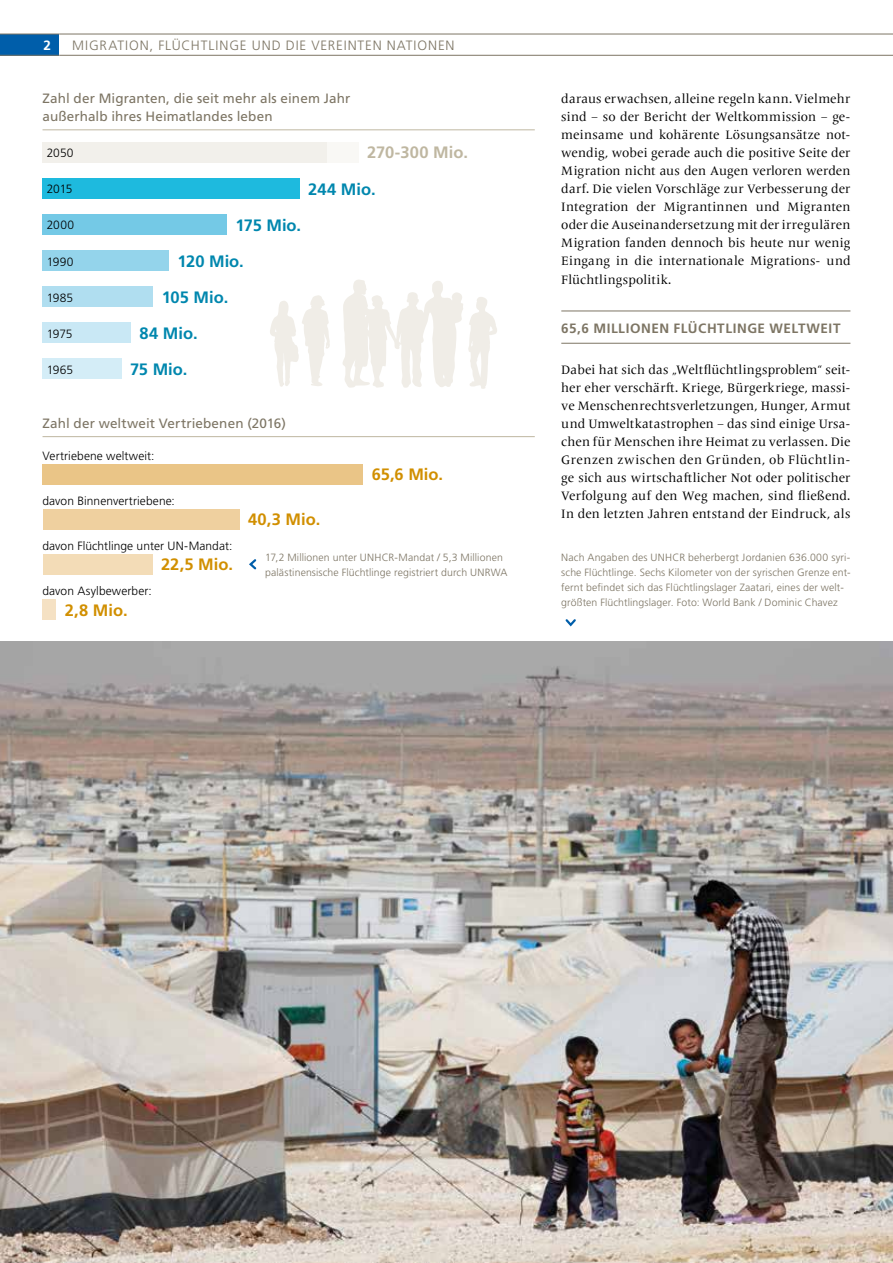
<style>
.page{position:relative;width:893px;height:1263px;background:#fff}
.page>*{position:absolute;margin:0;border:0;box-sizing:border-box;transform-origin:0 0}
.t1{font:700 16.5px "Frutiger LT Std";color:#0087ae}
.t2{font:700 16.5px "Frutiger LT Std";color:#d18f00}
.t3{font:700 16.5px "Frutiger LT Std";color:#bfb7a1}
.t4{font:13.5px/18px "Frutiger LT Std";letter-spacing:.005em;color:#7d7564}
.t5{font:300 13.5px "Frutiger LT Std";letter-spacing:.07em;color:#7d7564}
.t6{font:700 13.5px "Frutiger LT Std";letter-spacing:.04em;color:#7d7564}
.t7{font:700 13.5px "Frutiger LT Std";color:#fff}
.t8{font:12.75px/18px "Frutiger Serif LT Pro";letter-spacing:.015em;color:#000;text-align:justify}
.t9{font:300 12px "Frutiger LT Std";letter-spacing:.005em;color:#000}
.t10{font:300 10.5px/15px "Frutiger LT Std";letter-spacing:.01em;color:#7d7564}
</style>
<div class="page">
<div style="left:0;top:34px;width:60px;height:21px;background:#005eaa"></div>
<hr style="left:0;top:34px;width:60px;height:1px;background:#7d7564">
<hr style="left:60px;top:34px;width:833px;height:1px;background:#7d7564">
<hr style="left:0;top:55px;width:60px;height:1px;background:#7d7564">
<hr style="left:60px;top:55px;width:833px;height:1px;background:#7d7564">
<img style="left:0;top:642px;width:893px;height:621px">
<svg style="left:565px;top:619px;width:11px;height:8px"></svg>
<hr style="left:561px;top:311px;width:289px;height:1px;background:#7d7564">
<hr style="left:561px;top:343px;width:289px;height:1px;background:#7d7564">
<hr style="left:43px;top:130px;width:492px;height:1px;background:#bfb7a1">
<svg style="left:342px;top:279px;width:155px;height:110px"></svg>
<div style="left:43px;top:142px;width:316px;height:20px;background:#f9f8f5"></div>
<div style="left:43px;top:142px;width:284px;height:20px;background:#f2f0eb"></div>
<div style="left:43px;top:287px;width:110px;height:20px;background:#b0def0"></div>
<div style="left:43px;top:178px;width:257px;height:20px;background:#1ebade"></div>
<div style="left:43px;top:214px;width:184px;height:20px;background:#74c9e6"></div>
<div style="left:43px;top:250px;width:126px;height:20px;background:#94d4eb"></div>
<div style="left:43px;top:323px;width:88px;height:20px;background:#c9e8f5"></div>
<div style="left:43px;top:359px;width:79px;height:20px;background:#d4edf7"></div>
<hr style="left:43px;top:436px;width:492px;height:1px;background:#bfb7a1">
<div style="left:43px;top:599px;width:13px;height:20px;background:#f5e1c3"></div>
<div style="left:43px;top:464px;width:320px;height:20px;background:#eac587"></div>
<div style="left:43px;top:554px;width:109px;height:20px;background:#f3dcb7"></div>
<div style="left:43px;top:509px;width:196px;height:20px;background:#efd09f"></div>
<svg style="left:270px;top:295px;width:60px;height:92px"></svg>
<svg style="left:249px;top:559px;width:8px;height:11px"></svg>
<p class="t7" style="left:44px;top:37px;width:9px">2</p>
<p class="t5" style="left:72px;top:37px;width:21px">Migrati</p>
<p class="t5" style="left:129px;top:37px;width:62px">on, Flücht</p>
<p class="t5" style="left:209px;top:37px;width:16px">linge</p>
<p class="t5" style="left:252px;top:37px;width:10px">und</p>
<p class="t5" style="left:286px;top:37px;width:8px">die</p>
<p class="t5" style="left:311px;top:37px;width:18px">Vereinten</p>
<p class="t5" style="left:387px;top:37px;width:51px">Nationen</p>
<p class="t4" style="left:43px;top:89px;width:309px">Zahl der Migranten, die seit mehr als einem Jahr außerhalb ihres Heimatlandes leben</p>
<p class="t9" style="left:47px;top:146px;width:28px">2050</p>
<p class="t3" style="left:367px;top:143px;width:102px">270-300 Mio.</p>
<p class="t9" style="left:47px;top:182px;width:27px">2015</p>
<p class="t9" style="left:47px;top:218px;width:29px">2000</p>
<p class="t9" style="left:47px;top:255px;width:28px">1990</p>
<p class="t9" style="left:47px;top:291px;width:28px">1985</p>
<p class="t1" style="left:308px;top:179px;width:69px">244 Mio.</p>
<p class="t1" style="left:235px;top:215px;width:67px">175 Mio.</p>
<p class="t1" style="left:177px;top:251px;width:68px">120 Mio.</p>
<p class="t1" style="left:162px;top:287px;width:68px">105 Mio.</p>
<p class="t1" style="left:140px;top:323px;width:60px">84 Mio.</p>
<p class="t9" style="left:47px;top:327px;width:27px">1975</p>
<p class="t9" style="left:47px;top:363px;width:28px">1965</p>
<p class="t1" style="left:130px;top:359px;width:59px">75 Mio.</p>
<p class="t4" style="left:43px;top:414px;width:245px">Zahl der weltweit Vertriebenen (2016)</p>
<p class="t9" style="left:43px;top:449px;width:114px">Vertriebene weltweit:</p>
<p class="t9" style="left:43px;top:494px;width:134px">davon Binnenvertriebene:</p>
<p class="t2" style="left:372px;top:465px;width:73px">65,6 Mio.</p>
<p class="t2" style="left:248px;top:510px;width:74px">40,3 Mio.</p>
<p class="t9" style="left:43px;top:539px;width:191px">davon Flüchtlinge unter UN-Mandat:</p>
<p class="t2" style="left:161px;top:555px;width:74px">22,5 Mio.</p>
<p class="t10" style="left:265px;top:550px;width:244px">17,2 Millionen unter UNHCR-Mandat / 5,3 Millionen palästinensische Flüchtlinge registriert durch UNRWA</p>
<p class="t9" style="left:43px;top:584px;width:111px">davon Asylbewerber:</p>
<p class="t2" style="left:65px;top:600px;width:64px">2,8 Mio.</p>
<p class="t8" style="left:561px;top:90px;width:291px">daraus erwachsen, alleine regeln kann. Vielmehr sind – so der Bericht der Weltkommission – ge&shy;meinsame und kohärente Lösungsansätze not&shy;wendig, wobei gerade auch die positive Seite der Migration nicht aus den Augen verloren werden darf. Die vielen Vorschläge zur Verbesserung der Integration der Migrantinnen und Migranten oder die Auseinandersetzung mit der irregulären Migration fanden dennoch bis heute nur wenig Eingang in die internationale Migrations- und Flüchtlingspolitik.</p>
<p class="t6" style="left:561px;top:321px;width:281px">65,6 Millionen Flüchtlinge weltweit</p>
<p class="t8" style="left:561px;top:361px;width:291px">Dabei hat sich das „Weltflüchtlingsproblem“ seit&shy;her eher verschärft. Kriege, Bürgerkriege, massi&shy;ve Menschenrechtsverletzungen, Hunger, Armut und Umweltkatastrophen – das sind einige Ursa&shy;chen für Menschen ihre Heimat zu verlassen. Die Grenzen zwischen den Gründen, ob Flüchtlin&shy;ge sich aus wirtschaftlicher Not oder politischer Verfolgung auf den Weg machen, sind fließend.<br>In den letzten Jahren entstand der Eindruck, als</p>
<p class="t10" style="left:561px;top:550px;width:291px">Nach Angaben des UNHCR beherbergt Jordanien 636.000 syri&shy;sche Flüchtlinge. Sechs Kilometer von der syrischen Grenze ent&shy;fernt befindet sich das Flüchtlingslager Zaatari, eines der welt&shy;größten Flüchtlingslager. Foto: World Bank / Dominic Chavez</p>
</div>
